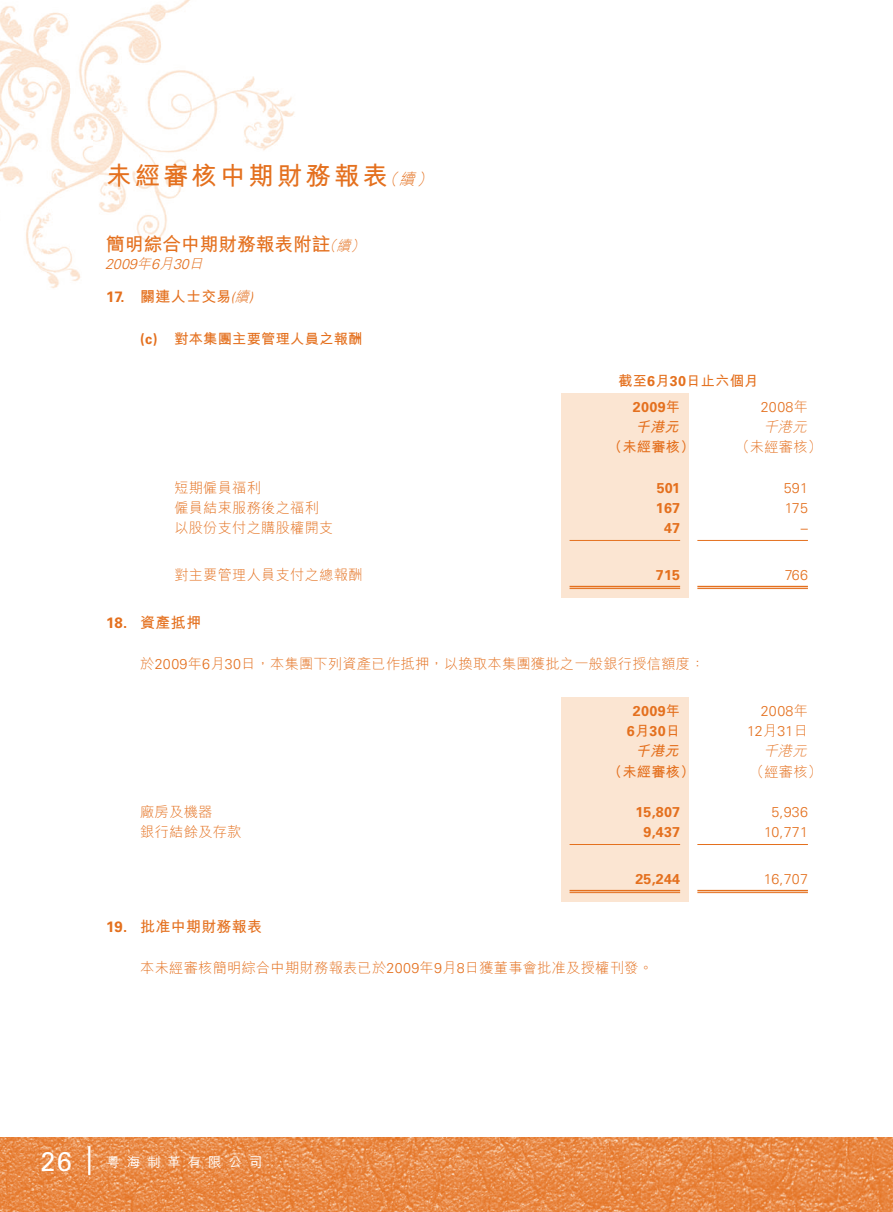
<style>
.page{position:relative;width:893px;height:1212px;background:#fff}
.page>*{position:absolute;margin:0;border:0;box-sizing:border-box;transform-origin:0 0}
.t1{font:27px "Univers LT Std";color:#fff}
.t2{font:700 25.5px "M Hei HK";letter-spacing:.115em;color:#e4701e}
.t3{font:700 18.75px "M Hei HK";letter-spacing:-.005em;color:#e4701e}
.t4{font:700 15px "M Hei HK";letter-spacing:.015em;color:#e4701e}
.t5{font:300 14.25px "M Hei HK";letter-spacing:.015em;color:#e4701e}
.t6{font:700 14.25px/26.2px "M Hei HK";letter-spacing:.015em;color:#e4701e}
.t7{font:300 14.25px "Univers LT Std";letter-spacing:.015em;color:#e4701e}
.t8{font:700 14.25px "Univers LT Std";letter-spacing:.015em;color:#e4701e}
.t9{font:italic 300 14.25px "Univers LT Std";color:#e4701e}
.t10{font:italic 700 14.25px "M Hei HK";color:#e4701e}
.t11{font:italic 300 14.25px "M Hei HK";color:#e4701e}
.t12{font:500 13.5px "M Hei HK";letter-spacing:.505em;color:#fff}
.s1{font-weight:300;font-style:italic;font-size:15.75px}
.s2{font-weight:300;font-style:italic;font-size:14.25px}
.s3{font-family:"M Hei HK"}
.s4{font-family:"Univers LT Std"}
.s5{font-family:"Univers LT Std";font-weight:300;font-style:italic;font-size:14.25px}
.s6{font-family:"M Hei HKS"}
</style>
<div class="page">
<img style="left:0;top:0;width:295px;height:289px">
<img style="left:0;top:1137px;width:893px;height:75px">
<hr style="left:88px;top:1146px;width:2px;height:29px;background:#fff">
<div style="left:561px;top:393px;width:128px;height:204px;background:#fbe5d2"></div>
<hr style="left:570px;top:540px;width:110px;height:1px;background:#e4701e">
<hr style="left:697px;top:540px;width:111px;height:1px;background:#e4701e">
<hr style="left:570px;top:586px;width:110px;height:1px;background:#e4701e">
<hr style="left:570px;top:588px;width:110px;height:1px;background:#e4701e">
<hr style="left:697px;top:586px;width:111px;height:1px;background:#e4701e">
<hr style="left:697px;top:588px;width:111px;height:1px;background:#e4701e">
<div style="left:561px;top:697px;width:128px;height:204px;background:#fbe5d2"></div>
<hr style="left:570px;top:844px;width:110px;height:1px;background:#e4701e">
<hr style="left:697px;top:844px;width:111px;height:1px;background:#e4701e">
<hr style="left:570px;top:890px;width:110px;height:1px;background:#e4701e">
<hr style="left:570px;top:892px;width:110px;height:1px;background:#e4701e">
<hr style="left:697px;top:890px;width:111px;height:1px;background:#e4701e">
<hr style="left:697px;top:892px;width:111px;height:1px;background:#e4701e">
<p class="t2" style="left:106px;top:157px;width:333px">未經審核中期財務報表<span class="s1">（續）</span></p>
<p class="t3" style="left:106px;top:230px;width:264px">簡明綜合中期財務報表附註<span class="s2">（續）</span></p>
<p class="t9" style="left:105px;top:255px;width:104px">2009<span class="s3">年</span>6<span class="s3">月</span>30<span class="s3">日</span></p>
<p class="t4" style="left:106px;top:286px;width:152px"><span class="s4">17.</span> 關連人士交易<span class="s5">(</span><span class="s2">續</span><span class="s5">)</span></p>
<p class="t6" style="left:140px;top:325px;width:224px"><span class="s4">(c)</span> 對本集團主要管理人員之報酬</p>
<p class="t6" style="left:633px;top:366px;width:127px;text-indent:-15px">截至<span class="s4">6</span>月<span class="s4">30</span>日止六個月<br><span class="s4">2009</span>年</p>
<p class="t7" style="left:761px;top:398px;width:49px">2008<span class="s3">年</span></p>
<p class="t10" style="left:636px;top:416px;width:49px">千港元</p>
<p class="t11" style="left:763px;top:417px;width:49px">千港元</p>
<p class="t6" style="left:608px;top:433px;width:88px">（未經審核）</p>
<p class="t5" style="left:735px;top:437px;width:88px">（未經審核）</p>
<p class="t5" style="left:174px;top:477px;width:88px">短期僱員福利</p>
<p class="t8" style="left:657px;top:479px;width:25px">501</p>
<p class="t7" style="left:784px;top:479px;width:26px">591</p>
<p class="t5" style="left:174px;top:498px;width:146px">僱員結束服務後之福利</p>
<p class="t8" style="left:656px;top:500px;width:26px">167</p>
<p class="t7" style="left:785px;top:499px;width:25px">175</p>
<p class="t5" style="left:174px;top:518px;width:161px">以股份支付之購股權開支</p>
<p class="t8" style="left:664px;top:520px;width:18px">47</p>
<p class="t7" style="left:801px;top:520px;width:9px">–</p>
<p class="t5" style="left:174px;top:564px;width:190px">對主要管理人員支付之總報酬</p>
<p class="t8" style="left:656px;top:566px;width:26px">715</p>
<p class="t7" style="left:785px;top:566px;width:25px">766</p>
<p class="t4" style="left:106px;top:611px;width:96px"><span class="s4">18.</span> 資產抵押</p>
<p class="t5" style="left:140px;top:654px;width:566px">於<span class="s4">2009</span>年<span class="s4">6</span>月<span class="s4">30</span>日，本集團下列資產已作抵押，以換取本集團獲批之一般銀行授信額度：</p>
<p class="t8" style="left:633px;top:702px;width:49px">2009<span class="s3">年</span></p>
<p class="t7" style="left:761px;top:702px;width:49px">2008<span class="s3">年</span></p>
<p class="t8" style="left:627px;top:723px;width:55px">6<span class="s3">月</span>30<span class="s3">日</span></p>
<p class="t7" style="left:747px;top:722px;width:62px">12<span class="s3">月</span>31<span class="s3">日</span></p>
<p class="t10" style="left:636px;top:741px;width:49px">千港元</p>
<p class="t11" style="left:763px;top:741px;width:49px">千港元</p>
<p class="t6" style="left:608px;top:757px;width:88px">（未經審核）</p>
<p class="t5" style="left:750px;top:761px;width:74px">（經審核）</p>
<p class="t5" style="left:140px;top:802px;width:74px">廠房及機器</p>
<p class="t8" style="left:635px;top:804px;width:46px">15,807</p>
<p class="t7" style="left:771px;top:803px;width:38px">5,936</p>
<p class="t5" style="left:140px;top:822px;width:103px">銀行結餘及存款</p>
<p class="t8" style="left:643px;top:824px;width:38px">9,437</p>
<p class="t7" style="left:764px;top:824px;width:45px">10,771</p>
<p class="t8" style="left:635px;top:870px;width:46px">25,244</p>
<p class="t7" style="left:764px;top:870px;width:46px">16,707</p>
<p class="t4" style="left:106px;top:915px;width:157px"><span class="s4">19.</span> 批准中期財務報表</p>
<p class="t5" style="left:140px;top:958px;width:514px">本未經審核簡明綜合中期財務報表已於<span class="s4">2009</span>年<span class="s4">9</span>月<span class="s4">8</span>日獲董事會批准及授權刊發。</p>
<p class="t1" style="left:40px;top:1145px;width:33px">26</p>
<p class="t12" style="left:107px;top:1152px;width:157px"><span class="s6">粵</span>海制革有限公司</p>
</div>
